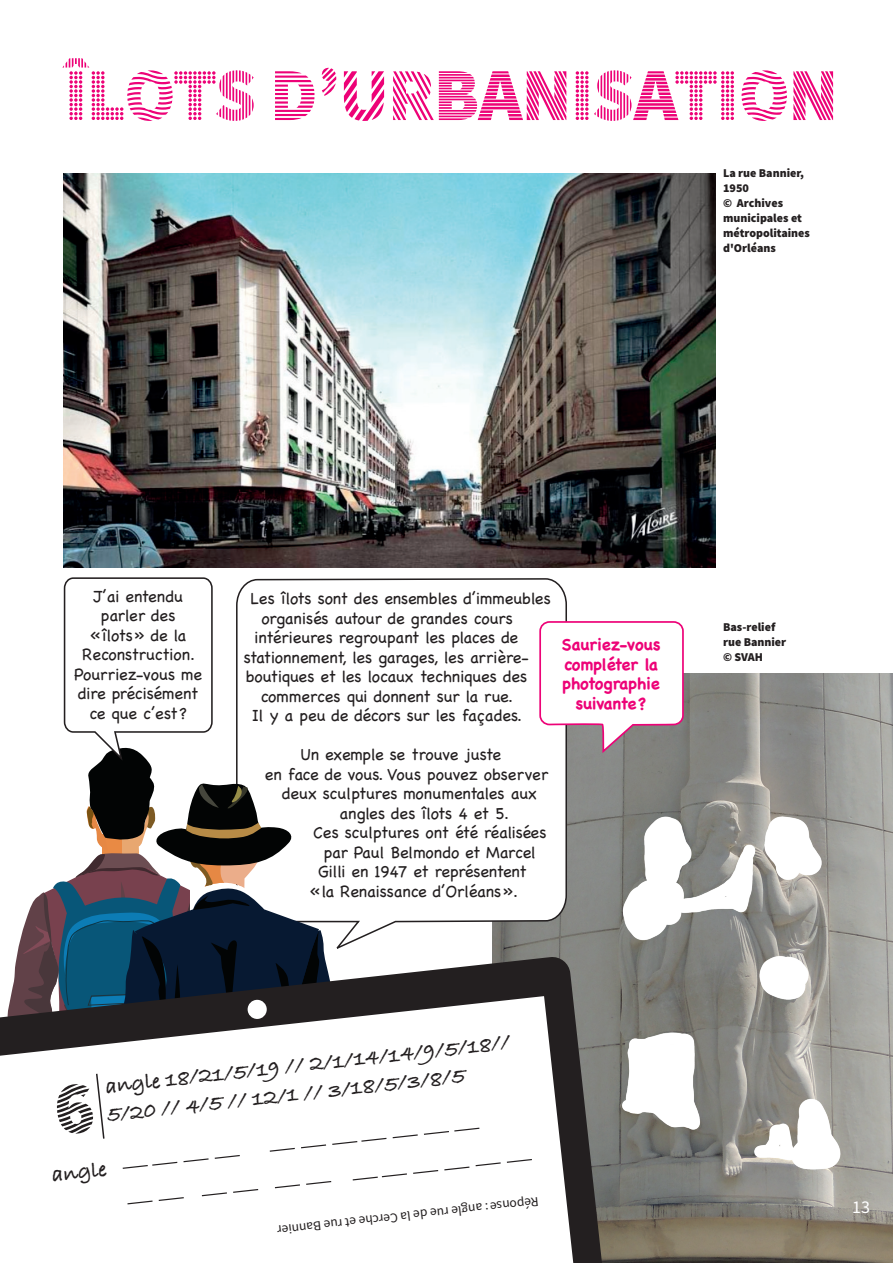
<style>
.page{position:relative;width:893px;height:1263px;background:#fff}
.page>*{position:absolute;margin:0;border:0;box-sizing:border-box;transform-origin:0 0}
.TITRE_NIVEAU_1{font:900 75px "Source Sans Pro DISPLAYV2";letter-spacing:-.02em;color:#ed0277}
.t1{font:700 22.5px "Bradley Hand ITCTT";color:#231f20}
.TEXTE_COURANT{font:18px "Source Sans Pro";color:#fff}
.bulle2{font:16.5px/19.5px "Chalkboard";letter-spacing:-.01em;color:#231f20;text-align:center}
.Bulle_bold{font:700 16.5px/19.5px "Chalkboard";letter-spacing:-.01em;color:#ed0277;text-align:center}
.Reponse{font:13.5px "Source Sans Pro";color:#231f20}
.LEGENDE___TEXTE_PETIT{font:900 12px/15px "Source Sans Pro";color:#231f20}
</style>
<div class="page">
<img style="left:659px;top:673px;width:234px;height:590px">
<img style="left:64px;top:173px;width:651px;height:395px">
<svg style="left:573px;top:1205px;width:86px;height:58px;background:#5c554b"></svg>
<svg style="left:5px;top:577px;width:680px;height:628px"></svg>
<p class="TITRE_NIVEAU_1" style="left:64px;top:56px;width:776px">ÎLOTS D’URBANISATION</p>
<p class="LEGENDE___TEXTE_PETIT" style="left:723px;top:165px;width:83px">La rue Bannier,<br>1950</p>
<p class="LEGENDE___TEXTE_PETIT" style="left:723px;top:195px;width:88px">© Archives municipales et métropolitaines d'Orléans</p>
<p class="bulle2" style="left:74px;top:586px;width:130px">J’ai entendu parler des «îlots» de la<br>Reconstruction.<br>Pourriez-vous me dire précisément ce que c’est?</p>
<p class="bulle2" style="left:250px;top:589px;width:302px">Les îlots sont des ensembles d’immeubles</p>
<p class="bulle2" style="left:261px;top:608px;width:253px">organisés autour de grandes cours</p>
<p class="bulle2" style="left:255px;top:628px;width:265px">intérieures regroupant les places de</p>
<p class="bulle2" style="left:244px;top:647px;width:287px">stationnement, les garages, les arrière-</p>
<p class="bulle2" style="left:246px;top:667px;width:283px">boutiques et les locaux techniques des</p>
<p class="bulle2" style="left:261px;top:686px;width:254px">commerces qui donnent sur la rue.</p>
<p class="bulle2" style="left:252px;top:706px;width:272px">Il y a peu de décors sur les façades.</p>
<p class="bulle2" style="left:300px;top:745px;width:202px">Un exemple se trouve juste</p>
<p class="bulle2" style="left:265px;top:764px;width:285px">en face de vous. Vous pouvez observer</p>
<p class="bulle2" style="left:282px;top:784px;width:256px">deux sculptures monumentales aux</p>
<p class="bulle2" style="left:340px;top:803px;width:171px">angles des îlots 4 et 5.</p>
<p class="bulle2" style="left:313px;top:823px;width:235px">Ces sculptures ont été réalisées</p>
<p class="bulle2" style="left:324px;top:842px;width:214px">par Paul Belmondo et Marcel</p>
<p class="bulle2" style="left:310px;top:862px;width:218px">Gilli en 1947 et représentent «la Renaissance d’Orléans».</p>
<p class="Bulle_bold" style="left:561px;top:635px;width:101px">Sauriez-vous compléter la photographie suivante?</p>
<p class="t1" style="left:104px;top:1068px;width:409px;rotate:-6deg">angle 18/21/5/19 // 2/1/14/14/9/5/18//</p>
<p class="t1" style="left:106px;top:1097px;width:362px;rotate:-6deg">5/20 // 4/5 // 12/1 // 3/18/5/3/8/5</p>
<p class="t1" style="left:50px;top:1157px;width:57px;rotate:-6deg">angle</p>
<p class="Reponse" style="left:540px;top:1211px;width:264px;rotate:174deg">Réponse : angle rue de la Cerche et rue Bannier</p>
<p class="LEGENDE___TEXTE_PETIT" style="left:723px;top:619px;width:65px">Bas-relief rue Bannier</p>
<p class="LEGENDE___TEXTE_PETIT" style="left:723px;top:649px;width:42px">© SVAH</p>
<p class="TEXTE_COURANT" style="left:852px;top:1195px;width:19px">13</p>
</div>
